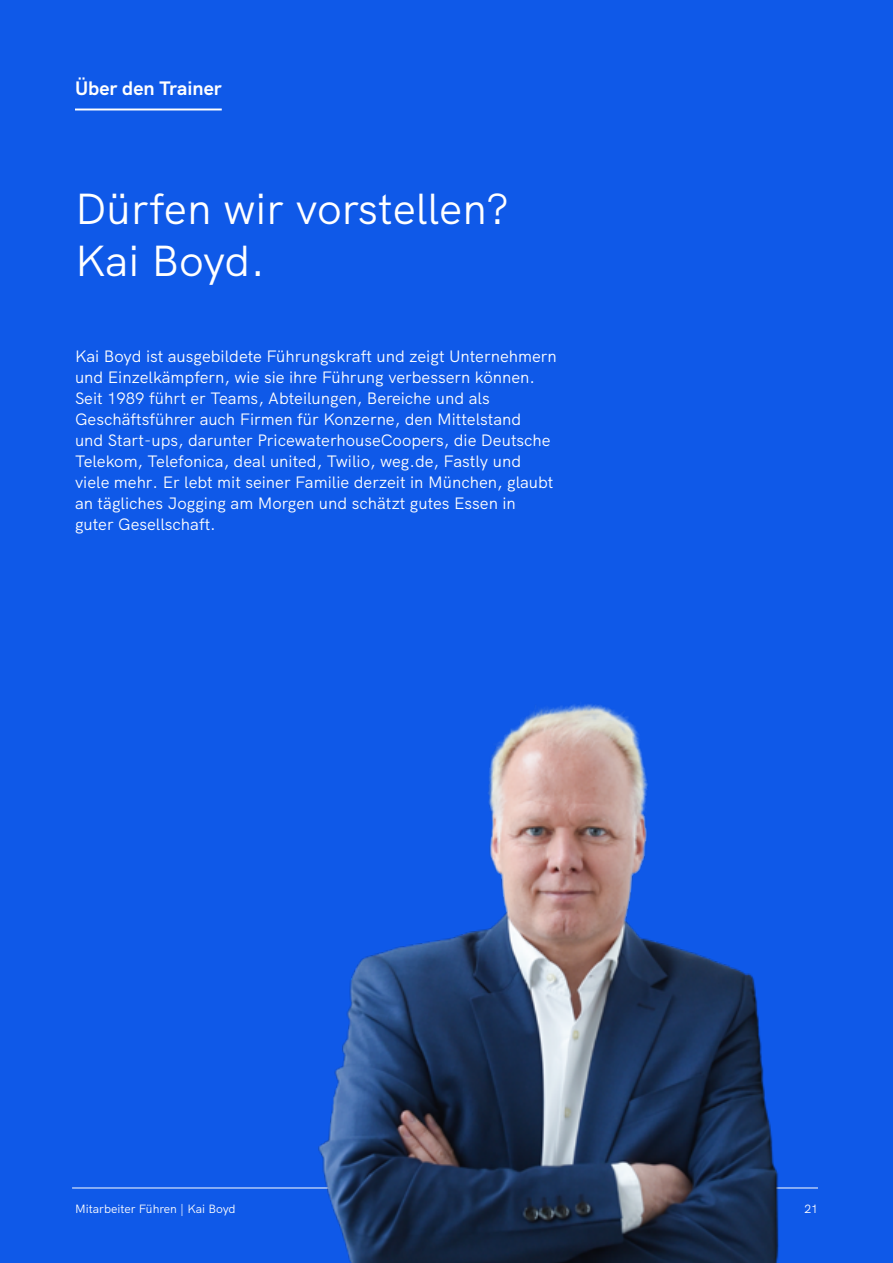
<style>
.page{position:relative;width:893px;height:1263px;background:#0f59e8}
.page>*{position:absolute;margin:0;border:0;box-sizing:border-box;transform-origin:0 0}
.t1{font:43.5px/52.2px "HK Grotesk";color:#fff}
.t2{font:700 19.5px "HK Grotesk";color:#fff}
.t3{font:16.5px/21px "HK Grotesk";color:#fff}
.t4{font:12px "HK Grotesk";color:#fff}
</style>
<div class="page">
<hr style="left:75px;top:109px;width:147px;height:1px;background:#fff">
<hr style="left:72px;top:1188px;width:746px;height:1px;background:#fff">
<img style="left:291px;top:704px;width:511px;height:559px">
<p class="t2" style="left:75px;top:73px;width:148px">Über den Trainer</p>
<h1 class="t1" style="left:75px;top:179px;width:436px">Dürfen wir vorstellen?<br>Kai Boyd.</h1>
<p class="t3" style="left:75px;top:344px;width:483px">Kai Boyd ist ausgebildete Führungskraft und zeigt Unternehmern und Einzelkämpfern, wie sie ihre Führung verbessern können.<br>Seit 1989 führt er Teams, Abteilungen, Bereiche und als Geschäftsführer auch Firmen für Konzerne, den Mittelstand<br>und Start-ups, darunter PricewaterhouseCoopers, die Deutsche Telekom, Telefonica, deal united, Twilio, weg.de, Fastly und viele mehr. Er lebt mit seiner Familie derzeit in München, glaubt an tägliches Jogging am Morgen und schätzt gutes Essen in guter Gesellschaft.</p>
<p class="t4" style="left:75px;top:1199px;width:162px">Mitarbeiter Führen | Kai Boyd</p>
<p class="t4" style="left:804px;top:1199px;width:15px">21</p>
</div>
